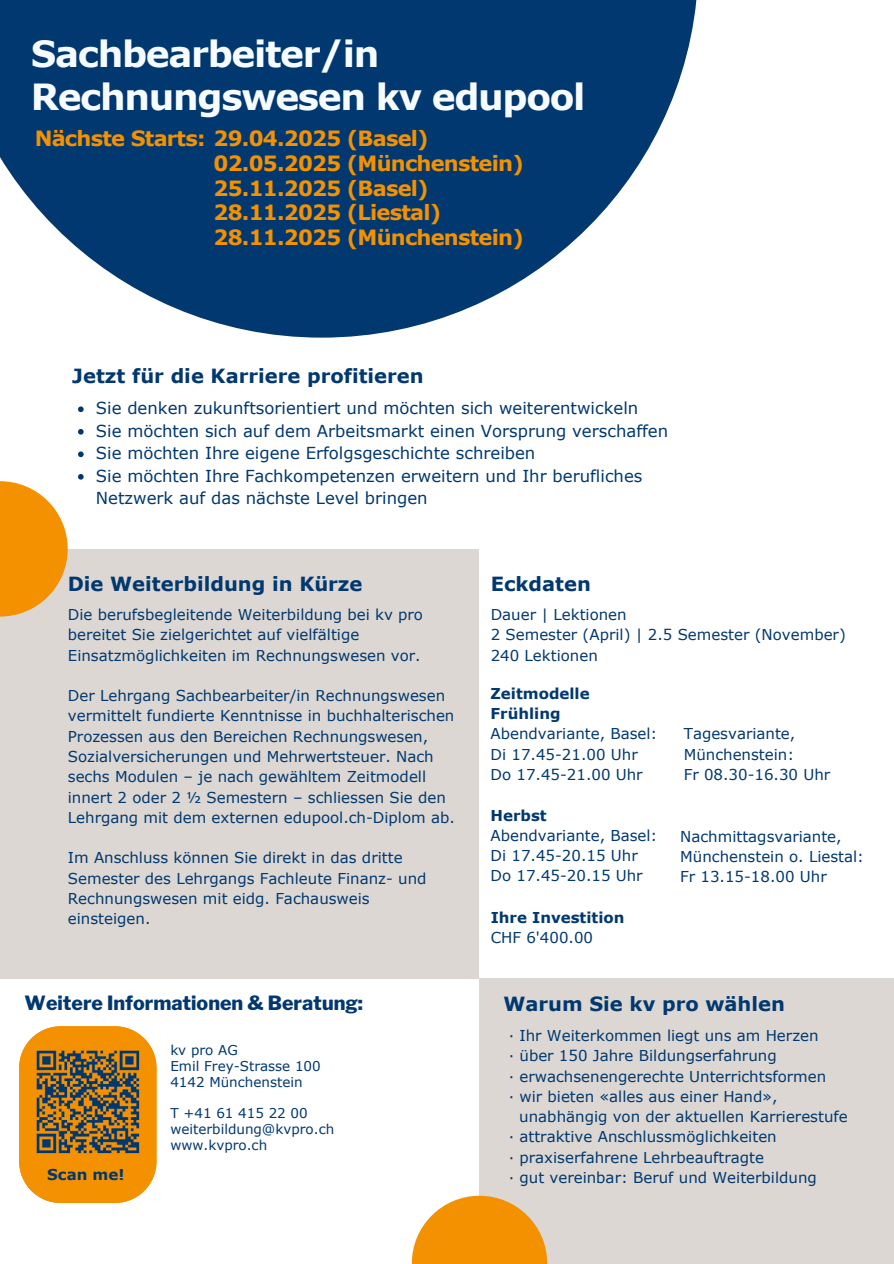
<style>
.page{position:relative;width:894px;height:1264px;background:#fff}
.page>*{position:absolute;margin:0;border:0;box-sizing:border-box;transform-origin:0 0}
.t1{font:700 36px/42.8px "Verdana";letter-spacing:-.035em;color:#f5fbff}
.t2{font:700 21px/24.8px "Verdana";letter-spacing:-.035em;color:#f39100}
.t3{font:700 19.5px "Verdana";color:#00386f}
.t4{font:800 19.5px "Libre Franklin";color:#00386f}
.t5{font:16.5px/22.5px "Verdana";color:#00386f}
.t6{font:15px/20.2px "Verdana";color:#00386f}
.t7{font:700 15px/20.2px "Verdana";color:#00386f}
.t8{font:13.5px "Verdana";color:#00386f}
.s1{font-weight:700}
.s2{font-weight:400}
</style>
<div class="page">
<svg style="left:0;top:0;width:697px;height:337px;fill:#00386f"></svg>
<div style="left:479px;top:978px;width:414px;height:285px;background:#dcd7d2"></div>
<div style="left:0;top:549px;width:479px;height:429px;background:#dcd7d2"></div>
<svg style="left:412px;top:1195px;width:135px;height:68px;fill:#f39100"></svg>
<svg style="left:0;top:481px;width:68px;height:135px;fill:#f39100"></svg>
<svg style="left:19px;top:1026px;width:137px;height:176px;background:#f49c1b"></svg>
<img style="left:35px;top:1048px;width:107px;height:107px">
<svg style="left:78px;top:406px;width:6px;height:6px"></svg>
<svg style="left:78px;top:429px;width:6px;height:5px"></svg>
<svg style="left:78px;top:451px;width:6px;height:6px"></svg>
<svg style="left:78px;top:474px;width:6px;height:5px"></svg>
<h4 class="t1" style="left:31px;top:31px;width:556px">Sachbearbeiter/in<br>Rechnungswesen kv edupool</h4>
<p class="t2" style="left:35px;top:125px;width:395px">Nächste Starts: 29.04.2025 (Basel)</p>
<p class="t2" style="left:213px;top:150px;width:311px">02.05.2025 (Münchenstein)<br>25.11.2025 (Basel)<br>28.11.2025 (Liestal)<br>28.11.2025 (Münchenstein)</p>
<h4 class="t3" style="left:72px;top:363px;width:353px">Jetzt für die Karriere profitieren</h4>
<h4 class="t5" style="left:96px;top:396px;width:543px">Sie denken zukunftsorientiert und möchten sich weiterentwickeln</h4>
<h4 class="t5" style="left:96px;top:419px;width:573px">Sie möchten sich auf dem Arbeitsmarkt einen Vorsprung verschaffen</h4>
<h4 class="t5" style="left:96px;top:441px;width:441px">Sie möchten Ihre eigene Erfolgsgeschichte schreiben</h4>
<h4 class="t5" style="left:96px;top:464px;width:548px">Sie möchten Ihre Fachkompetenzen erweitern und Ihr berufliches<br>Netzwerk auf das nächste Level bringen</h4>
<h2 class="t3" style="left:68px;top:571px;width:296px">Die Weiterbildung in Kürze</h2>
<p class="t6" style="left:68px;top:604px;width:356px">Die berufsbegleitende Weiterbildung bei kv pro bereitet Sie zielgerichtet auf vielfältige<br>Einsatzmöglichkeiten im Rechnungswesen vor.</p>
<p class="t6" style="left:68px;top:685px;width:388px">Der Lehrgang Sachbearbeiter/in Rechnungswesen vermittelt fundierte Kenntnisse in buchhalterischen Prozessen aus den Bereichen Rechnungswesen, Sozialversicherungen und Mehrwertsteuer. Nach sechs Modulen – je nach gewähltem Zeitmodell innert 2 oder 2 ½ Semestern – schliessen Sie den Lehrgang mit dem externen edupool.ch-Diplom ab.</p>
<h2 class="t6" style="left:68px;top:847px;width:360px">Im Anschluss können Sie direkt in das dritte Semester des Lehrgangs Fachleute Finanz- und Rechnungswesen mit eidg. Fachausweis einsteigen.</h2>
<p class="t4" style="left:25px;top:991px;width:340px">Weitere Informationen &amp; Beratung:</p>
<h2 class="t8" style="left:170px;top:1041px;width:69px">kv pro AG</h2>
<h2 class="t8" style="left:170px;top:1057px;width:152px">Emil Frey-Strasse 100</h2>
<h1 class="t8" style="left:170px;top:1072px;width:134px">4142 Münchenstein</h1>
<h2 class="t8" style="left:170px;top:1104px;width:139px">T +41 61 415 22 00</h2>
<p class="t8" style="left:170px;top:1120px;width:165px">weiterbildung@kvpro.ch</p>
<p class="t8" style="left:170px;top:1135px;width:98px">www.kvpro.ch</p>
<p class="t7" style="left:47px;top:1164px;width:79px">Scan me!</p>
<h2 class="t3" style="left:490px;top:571px;width:102px">Eckdaten</h2>
<p class="t6" style="left:490px;top:604px;width:356px">Dauer | Lektionen<br>2 Semester (April) | 2.5 Semester (November)<br>240 Lektionen</p>
<p class="t6" style="left:490px;top:683px;width:168px"><span class="s1">Zeitmodelle<br>Frühling<br></span>Abendvariante, Basel:<br>Di 17.45-21.00 Uhr<br>Do 17.45-21.00 Uhr</p>
<p class="t6" style="left:490px;top:804px;width:168px"><span class="s1">Herbst<br></span>Abendvariante, Basel:<br>Di 17.45-20.15 Uhr<br>Do 17.45-20.15 Uhr</p>
<h2 class="t7" style="left:490px;top:907px;width:135px">Ihre Investition<br><span class="s2">CHF 6'400.00</span></h2>
<p class="t6" style="left:683px;top:723px;width:148px">Tagesvariante,<br>Münchenstein:<br>Fr 08.30-16.30 Uhr</p>
<h3 class="t6" style="left:680px;top:825px;width:185px">Nachmittagsvariante,<br>Münchenstein o. Liestal:<br>Fr 13.15-18.00 Uhr</h3>
<h4 class="t3" style="left:503px;top:991px;width:283px">Warum Sie kv pro wählen</h4>
<h4 class="t6" style="left:508px;top:1024px;width:311px">· Ihr Weiterkommen liegt uns am Herzen</h4>
<h4 class="t6" style="left:508px;top:1045px;width:269px">· über 150 Jahre Bildungserfahrung</h4>
<h4 class="t6" style="left:508px;top:1065px;width:319px">· erwachsenengerechte Unterrichtsformen</h4>
<h4 class="t6" style="left:508px;top:1085px;width:270px">· wir bieten «alles aus einer Hand»,</h4>
<h4 class="t6" style="left:519px;top:1105px;width:330px">unabhängig von der aktuellen Karrierestufe</h4>
<h4 class="t6" style="left:508px;top:1126px;width:269px">· attraktive Anschlussmöglichkeiten</h4>
<h4 class="t6" style="left:508px;top:1146px;width:309px">· praxiserfahrene Lehrbeauftragte<br>· gut vereinbar: Beruf und Weiterbildung</h4>
</div>
